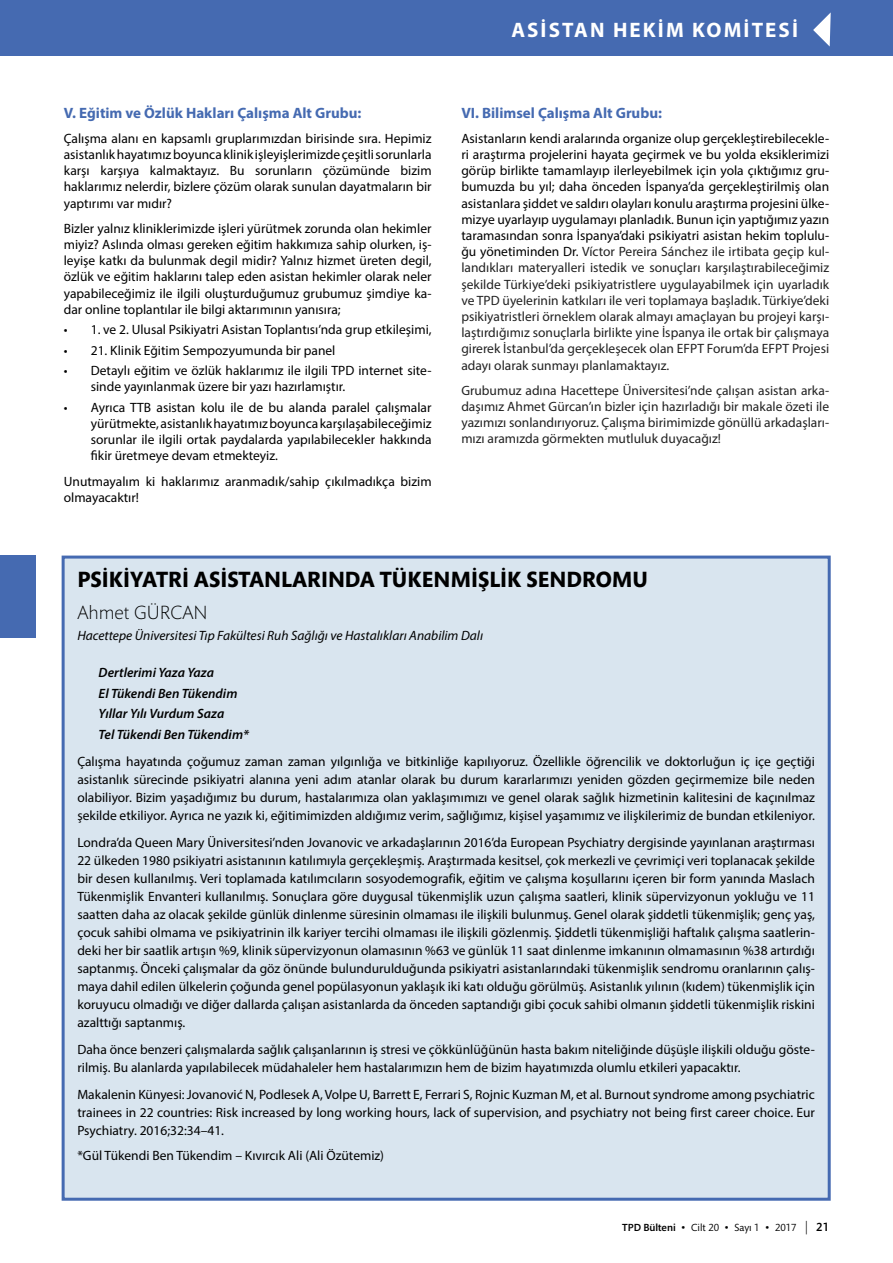
<style>
.page{position:relative;width:893px;height:1263px;background:#fff}
.page>*{position:absolute;margin:0;border:0;box-sizing:border-box;transform-origin:0 0}
.t1{font:700 22.5px "Mundo Sans Std";color:#000}
.t2{font:700 21px "Myriad Pro";letter-spacing:.1em;color:#fff}
.t3{font:300 19.5px "Mundo Sans Std";color:#000}
.t4{font:700 15px "Myriad Pro";color:#456ab1}
.t5{font:13.5px/18px "Myriad Pro";color:#000;text-align:justify}
.t6{font:13.5px/16.2px "Myriad Pro";color:#222;text-align:justify}
.t7{font:italic 600 13.5px/20.4px "Myriad Pro";color:#000}
.t8{font:italic 13.5px "Myriad Pro";color:#000}
.t9{font:10.5px "Mundo Sans Std";color:#000}
.s1{color:#000}
.s2{font-weight:500}
.s3{font-size:13.5px}
.s4{font-family:"Copperplate";font-weight:300;font-size:13.5px}
.s5{font-weight:500;font-size:12px}
</style>
<div class="page">
<div style="left:0;top:0;width:893px;height:55px;background:#456ab1"></div>
<svg style="left:813px;top:12px;width:18px;height:35px"></svg>
<div style="left:0;top:555px;width:35px;height:83px;background:#456ab1"></div>
<div style="left:63px;top:557px;width:766px;height:642px;background:#d9e5ef"></div>
<div style="left:62px;top:556px;width:769px;height:645px;border:3px solid #456ab1"></div>
<p class="t4" style="left:64px;top:103px;width:299px">V. Eğitim ve Özlük Hakları Çalışma Alt Grubu:</p>
<p class="t5" style="left:64px;top:130px;width:369px;line-height:16.2px">Çalışma alanı en kapsamlı gruplarımızdan birisinde sıra. Hepimiz asistanlık hayatımız boyunca klinik işleyişlerimizde çeşitli sorunlarla karşı karşıya kalmaktayız. Bu sorunların çözümünde bizim haklarımız nelerdir, bizlere çözüm olarak sunulan dayatmaların bir yaptırımı var mıdır?</p>
<p class="t5" style="left:64px;top:220px;width:369px;line-height:16.2px">Bizler yalnız kliniklerimizde işleri yürütmek zorunda olan hekimler miyiz? Aslında olması gereken eğitim hakkımıza sahip olurken, iş&shy;leyişe katkı da bulunmak degil midir? Yalnız hizmet üreten degil, özlük ve eğitim haklarını talep eden asistan hekimler olarak neler yapabileceğimiz ile ilgili oluşturduğumuz grubumuz şimdiye ka&shy;dar online toplantılar ile bilgi aktarımının yanısıra;</p>
<p class="t5" style="left:64px;top:320px;width:369px">• 1. ve 2. Ulusal Psikiyatri Asistan Toplantısı’nda grup etkileşimi,</p>
<p class="t5" style="left:64px;top:341px;width:273px">• 21. Klinik Eğitim Sempozyumunda bir panel</p>
<p class="t5" style="left:91px;top:362px;width:342px;line-height:16.2px;text-indent:-27px">• Detaylı eğitim ve özlük haklarımız ile ilgili TPD internet site&shy;sinde yayınlanmak üzere bir yazı hazırlamıştır.</p>
<p class="t5" style="left:91px;top:399px;width:342px;line-height:16.2px;text-indent:-27px">• Ayrıca TTB asistan kolu ile de bu alanda paralel çalışmalar yürütmekte, asistanlık hayatımız boyunca karşılaşabileceğimiz sorunlar ile ilgili ortak paydalarda yapılabilecekler hakkında fikir üretmeye devam etmekteyiz.</p>
<p class="t5" style="left:64px;top:473px;width:369px;line-height:16.2px">Unutmayalım ki haklarımız aranmadık/sahip çıkılmadıkça bizim olmayacaktır!</p>
<h2 class="t2" style="left:511px;top:16px;width:288px">ASİSTAN HEKİM KOMİTESİ</h2>
<p class="t4" style="left:461px;top:103px;width:202px">VI. Bilimsel Çalışma Alt Grubu:</p>
<p class="t6" style="left:461px;top:130px;width:369px"><span class="s1">Asistanların kendi aralarında organize olup gerçekleştirebilecekle&shy;ri araştırma projelerini hayata geçirmek ve bu yolda eksiklerimizi görüp birlikte tamamlayıp ilerleyebilmek için yola çıktığımız gru&shy;bumuzda bu yıl; daha önceden İspanya’da gerçekleştirilmiş olan asistanlara şiddet ve saldırı olayları konulu araştırma projesini ülke&shy;mizye uyarlayıp uygulamayı planladık. Bunun için yaptığımız yazın taramasından sonra İspanya’daki psikiyatri asistan hekim toplulu&shy;ğu yönetiminden Dr.</span> Víctor Pereira Sánchez ile irtibata geçip kul&shy;landıkları materyalleri istedik ve sonuçları karşılaştırabileceğimiz şekilde Türkiye’deki psikiyatristlere uygulayabilmek için uyarladık ve TPD üyelerinin katkıları ile veri toplamaya başladık. Türkiye’deki psikiyatristleri örneklem olarak almayı amaçlayan bu projeyi karşı&shy;laştırdığımız sonuçlarla birlikte yine İspanya ile ortak bir çalışmaya girerek İstanbul’da gerçekleşecek olan EFPT Forum’da EFPT Projesi adayı olarak sunmayı planlamaktayız.</p>
<p class="t6" style="left:461px;top:382px;width:369px">Grubumuz adına Hacettepe Üniversitesi’nde çalışan asistan arka&shy;daşımız Ahmet Gürcan’ın bizler için hazırladığı bir makale özeti ile yazımızı sonlandırıyoruz. Çalışma birimimizde gönüllü arkadaşları&shy;mızı aramızda görmekten mutluluk duyacağız!</p>
<h1 class="t1" style="left:77px;top:567px;width:572px">PSİKİYATRİ ASİSTANLARINDA TÜKENMİŞLİK SENDROMU</h1>
<h3 class="t3" style="left:77px;top:602px;width:132px">Ahmet GÜRCAN</h3>
<p class="t8" style="left:77px;top:627px;width:407px">Hacettepe Üniversitesi Tıp Fakültesi Ruh Sağlığı ve Hastalıkları Anabilim Dalı</p>
<p class="t7" style="left:99px;top:662px;width:152px">Dertlerimi Yaza Yaza<br>El Tükendi Ben Tükendim<br>Yıllar Yılı Vurdum Saza<br>Tel Tükendi Ben Tükendim*</p>
<p class="t5" style="left:77px;top:752px;width:739px">Çalışma hayatında çoğumuz zaman zaman yılgınlığa ve bitkinliğe kapılıyoruz. Özellikle öğrencilik ve doktorluğun iç içe geçtiği asistanlık sürecinde psikiyatri alanına yeni adım atanlar olarak bu durum kararlarımızı yeniden gözden geçirmemize bile neden olabiliyor. Bizim yaşadığımız bu durum, hastalarımıza olan yaklaşımımızı ve genel olarak sağlık hizmetinin kalitesini de kaçınılmaz şekilde etkiliyor. Ayrıca ne yazık ki, eğitimimizden aldığımız verim, sağlığımız, kişisel yaşamımız ve ilişkilerimiz de bundan etkileniyor.</p>
<p class="t5" style="left:77px;top:833px;width:739px">Londra’da Queen Mary Üniversitesi’nden Jovanovic ve arkadaşlarının 2016’da European Psychiatry dergisinde yayınlanan araştırması 22 ülkeden 1980 psikiyatri asistanının katılımıyla gerçekleşmiş. Araştırmada kesitsel, çok merkezli ve çevrimiçi veri toplanacak şekilde bir desen kullanılmış. Veri toplamada katılımcıların sosyodemografik, eğitim ve çalışma koşullarını içeren bir form yanında Maslach Tükenmişlik Envanteri kullanılmış. Sonuçlara göre duygusal tükenmişlik uzun çalışma saatleri, klinik süpervizyonun yokluğu ve 11 saatten daha az olacak şekilde günlük dinlenme süresinin olmaması ile ilişkili bulunmuş. Genel olarak şiddetli tükenmişlik; genç yaş, çocuk sahibi olmama ve psikiyatrinin ilk kariyer tercihi olmaması ile ilişkili gözlenmiş. Şiddetli tükenmişliği haftalık çalışma saatlerin&shy;deki her bir saatlik artışın %9, klinik süpervizyonun olamasının %63 ve günlük 11 saat dinlenme imkanının olmamasının %38 artırdığı saptanmış. Önceki çalışmalar da göz önünde bulundurulduğunda psikiyatri asistanlarındaki tükenmişlik sendromu oranlarının çalış&shy;maya dahil edilen ülkelerin çoğunda genel popülasyonun yaklaşık iki katı olduğu görülmüş. Asistanlık yılının (kıdem) tükenmişlik için koruyucu olmadığı ve diğer dallarda çalışan asistanlarda da önceden saptandığı gibi çocuk sahibi olmanın şiddetli tükenmişlik riskini azalttığı saptanmış.</p>
<p class="t5" style="left:77px;top:1040px;width:739px">Daha önce benzeri çalışmalarda sağlık çalışanlarının iş stresi ve çökkünlüğünün hasta bakım niteliğinde düşüşle ilişkili olduğu göste&shy;rilmiş. Bu alanlarda yapılabilecek müdahaleler hem hastalarımızın hem de bizim hayatımızda olumlu etkileri yapacaktır.</p>
<p class="t5" style="left:77px;top:1085px;width:739px">Makalenin Künyesi: Jovanović N, Podlesek A, Volpe U, Barrett E, Ferrari S, Rojnic Kuzman M, et al. Burnout syndrome among psychiatric trainees in 22 countries: Risk increased by long working hours, lack of supervision, and psychiatry not being first career choice. Eur Psychiatry. 2016;32:34–41.</p>
<p class="t5" style="left:77px;top:1146px;width:308px">*Gül Tükendi Ben Tükendim – Kıvırcık Ali (Ali Özütemiz)</p>
<p class="t9" style="left:622px;top:1222px;width:208px"><span class="s2">TPD Bülteni</span> <span class="s3">•</span> Cilt 20 <span class="s3">•</span> Sayı 1 <span class="s3">•</span> 2017 <span class="s4">|</span> <span class="s5">21</span></p>
</div>
